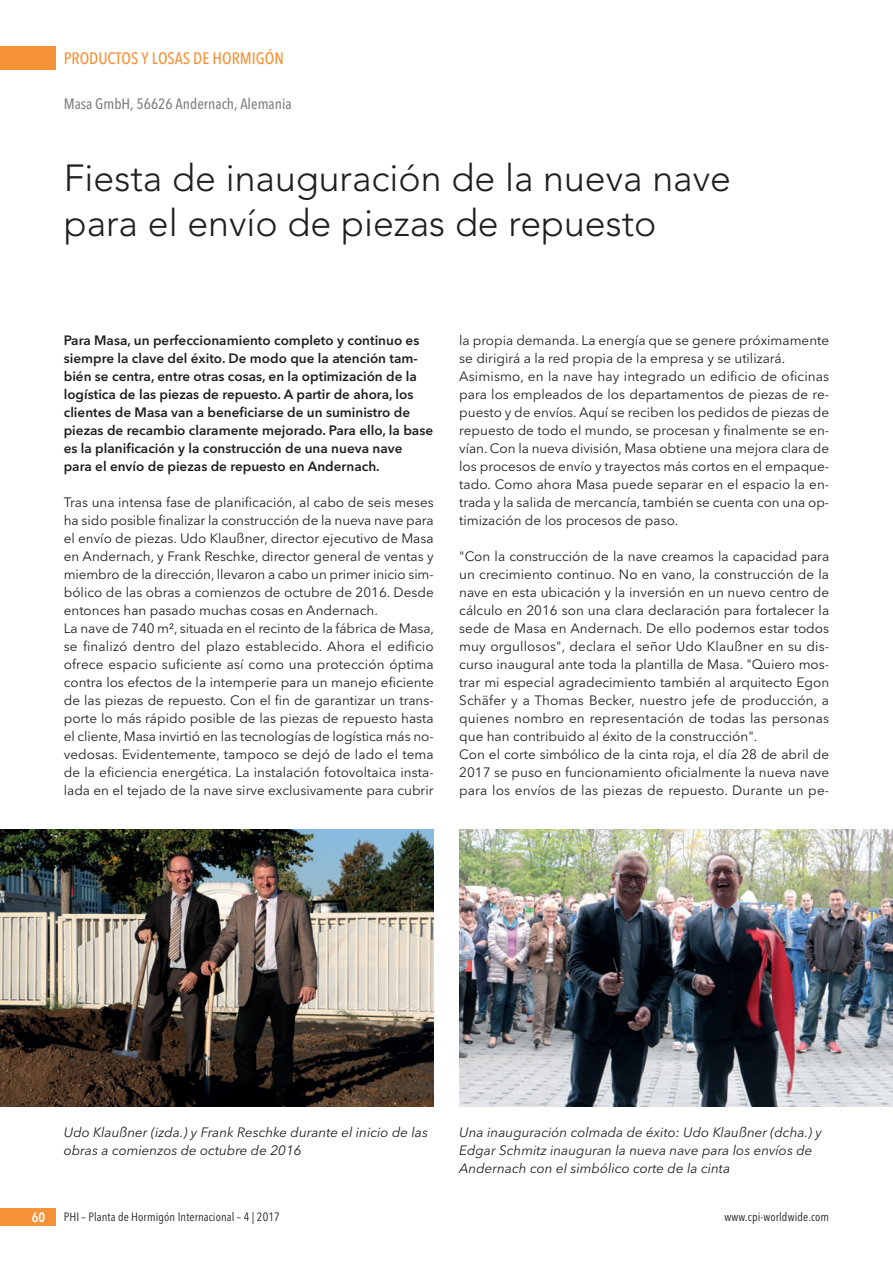
<style>
.page{position:relative;width:893px;height:1263px;background:#fff}
.page>*{position:absolute;margin:0;border:0;box-sizing:border-box;transform-origin:0 0}
.t1{font:300 37.5px/45px "Avenir";color:#231f20}
.t2{font:500 16.5px "Avenir Next Condensed";color:#f69238}
.t3{font:500 15px "Avenir Next Condensed";color:#808285}
.t4{font:13.5px/18px "Avenir Next";color:#231f20}
.t5{font:600 13.5px/18px "Avenir Next";color:#231f20}
.t6{font:italic 13.5px/18px "Avenir Next";color:#231f20}
.t7{font:600 13.5px "Avenir Next Condensed";color:#fff}
.t8{font:12px "Avenir Next Condensed";letter-spacing:.01em;color:#231f20}
</style>
<div class="page">
<div style="left:0;top:47px;width:55px;height:23px;background:#f69238"></div>
<div style="left:0;top:1208px;width:55px;height:18px;background:#f69238"></div>
<img style="left:0;top:830px;width:434px;height:276px">
<img style="left:459px;top:830px;width:433px;height:276px">
<p class="t2" style="left:64px;top:51px;width:222px">PRODUCTOS Y LOSAS DE HORMIGÓN</p>
<p class="t3" style="left:64px;top:97px;width:230px">Masa GmbH, 56626 Andernach, Alemania</p>
<h1 class="t1" style="left:64px;top:158px;width:669px">Fiesta de inauguración de la nueva nave para el envío de piezas de repuesto</h1>
<p class="t5" style="left:64px;top:332px;width:371px">Para Masa, un perfeccionamiento completo y continuo es siempre la clave del éxito. De modo que la atención tam&shy;bién se centra, entre otras cosas, en la optimización de la logística de las piezas de repuesto. A partir de ahora, los clientes de Masa van a beneficiarse de un suministro de piezas de recambio claramente mejorado. Para ello, la base es la planificación y la construcción de una nueva nave para el envío de piezas de repuesto en Andernach.</p>
<p class="t4" style="left:64px;top:494px;width:372px">Tras una intensa fase de planificación, al cabo de seis meses ha sido posible finalizar la construcción de la nueva nave para el envío de piezas. Udo Klaußner, director ejecutivo de Masa en Andernach, y Frank Reschke, director general de ventas y miembro de la dirección, llevaron a cabo un primer inicio sim&shy;bólico de las obras a comienzos de octubre de 2016. Desde entonces han pasado muchas cosas en Andernach.<br>La nave de 740 m², situada en el recinto de la fábrica de Masa, se finalizó dentro del plazo establecido. Ahora el edificio ofrece espacio suficiente así como una protección óptima contra los efectos de la intemperie para un manejo eficiente de las piezas de repuesto. Con el fin de garantizar un trans&shy;porte lo más rápido posible de las piezas de repuesto hasta el cliente, Masa invirtió en las tecnologías de logística más no&shy;vedosas. Evidentemente, tampoco se dejó de lado el tema de la eficiencia energética. La instalación fotovoltaica insta&shy;lada en el tejado de la nave sirve exclusivamente para cubrir</p>
<p class="t4" style="left:459px;top:332px;width:371px">la propia demanda. La energía que se genere próximamente se dirigirá a la red propia de la empresa y se utilizará.<br>Asimismo, en la nave hay integrado un edificio de oficinas para los empleados de los departamentos de piezas de re&shy;puesto y de envíos. Aquí se reciben los pedidos de piezas de repuesto de todo el mundo, se procesan y finalmente se en&shy;vían. Con la nueva división, Masa obtiene una mejora clara de los procesos de envío y trayectos más cortos en el empaque&shy;tado. Como ahora Masa puede separar en el espacio la en&shy;trada y la salida de mercancía, también se cuenta con una op&shy;timización de los procesos de paso.</p>
<p class="t4" style="left:459px;top:548px;width:371px">"Con la construcción de la nave creamos la capacidad para un crecimiento continuo. No en vano, la construcción de la nave en esta ubicación y la inversión en un nuevo centro de cálculo en 2016 son una clara declaración para fortalecer la sede de Masa en Andernach. De ello podemos estar todos muy orgullosos", declara el señor Udo Klaußner en su dis&shy;curso inaugural ante toda la plantilla de Masa. "Quiero mos&shy;trar mi especial agradecimiento también al arquitecto Egon Schäfer y a Thomas Becker, nuestro jefe de producción, a quienes nombro en representación de todas las personas que han contribuido al éxito de la construcción".<br>Con el corte simbólico de la cinta roja, el día 28 de abril de 2017 se puso en funcionamiento oficialmente la nueva nave para los envíos de las piezas de repuesto. Durante un pe-</p>
<p class="t6" style="left:64px;top:1124px;width:366px">Udo Klaußner (izda.) y Frank Reschke durante el inicio de las obras a comienzos de octubre de 2016</p>
<p class="t6" style="left:459px;top:1124px;width:364px">Una inauguración colmada de éxito: Udo Klaußner (dcha.) y<br>Edgar Schmitz inauguran la nueva nave para los envíos de<br>Andernach con el simbólico corte de la cinta</p>
<p class="t7" style="left:32px;top:1209px;width:15px">60</p>
<p class="t8" style="left:64px;top:1211px;width:218px">PHI – Planta de Hormigón Internacional – 4 | 2017</p>
<p class="t8" style="left:725px;top:1211px;width:106px">www.cpi-worldwide.com</p>
</div>
